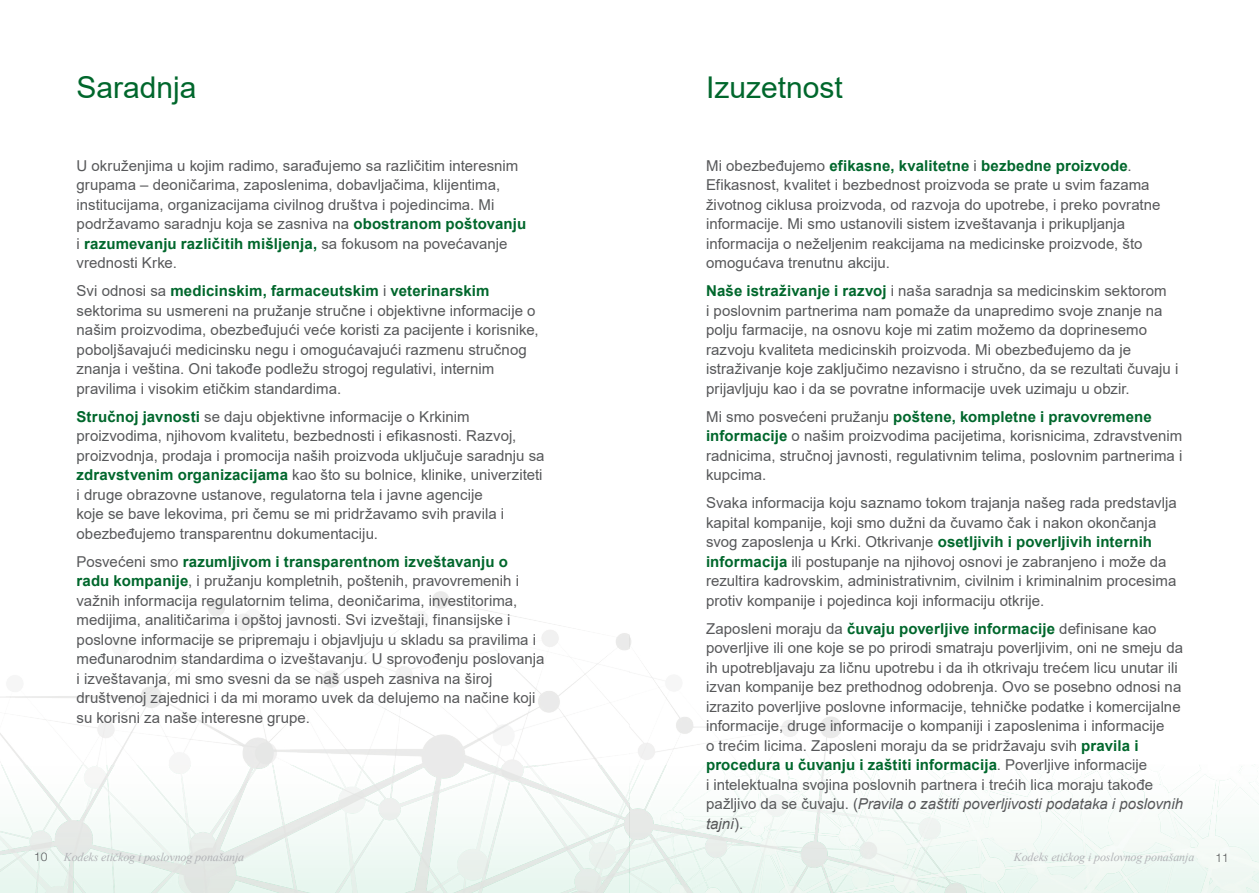
<style>
.page{position:relative;width:1259px;height:893px;background:#fff}
.page>*{position:absolute;margin:0;border:0;box-sizing:border-box;transform-origin:0 0}
.tekoci_TXT{font:30px "Arial";color:#00672c}
.tekoci_TXT-2{font:15px/19.5px "Arial";color:#57585a}
.t1{font:italic 12px "Times New Roman";letter-spacing:-.01em;color:#b2b3b7}
.t2{font:300 12px "Helvetica Neue LT Pro";color:#57585a}
.s1{font-weight:700;color:#00672c}
.s2{font-style:italic}
</style>
<div class="page">
<img style="left:0;top:591px;width:1259px;height:302px">
<p class="tekoci_TXT" style="left:77px;top:67px;width:122px">Saradnja</p>
<p class="tekoci_TXT-2" style="left:77px;top:156px;width:451px">U okruženjima u kojim radimo, sarađujemo sa različitim interesnim grupama – deoničarima, zaposlenima, dobavljačima, klijentima, institucijama, organizacijama civilnog društva i pojedincima. Mi podržavamo saradnju koja se zasniva na <span class="s1">obostranom poštovanju </span>i <span class="s1">razumevanju različitih mišljenja,</span> sa fokusom na povećavanje vrednosti Krke.</p>
<p class="tekoci_TXT-2" style="left:77px;top:281px;width:464px">Svi odnosi sa <span class="s1">medicinskim, farmaceutskim</span> i <span class="s1">veterinarskim </span>sektorima su usmereni na pružanje stručne i objektivne informacije o našim proizvodima, obezbeđujući veće koristi za pacijente i korisnike, poboljšavajući medicinsku negu i omogućavajući razmenu stručnog znanja i veština. Oni takođe podležu strogoj regulativi, internim pravilima i visokim etičkim standardima.</p>
<p class="tekoci_TXT-2" style="left:77px;top:407px;width:469px"><span class="s1">Stručnoj javnosti</span> se daju objektivne informacije o Krkinim proizvodima, njihovom kvalitetu, bezbednosti i efikasnosti. Razvoj, proizvodnja, prodaja i promocija naših proizvoda uključuje saradnju sa <span class="s1">zdravstvenim organizacijama</span> kao što su bolnice, klinike, univerziteti i druge obrazovne ustanove, regulatorna tela i javne agencije<br>koje se bave lekovima, pri čemu se mi pridržavamo svih pravila i obezbeđujemo transparentnu dokumentaciju.</p>
<p class="tekoci_TXT-2" style="left:77px;top:552px;width:469px">Posvećeni smo <span class="s1">razumljivom i transparentnom izveštavanju o radu kompanije</span>, i pružanju kompletnih, poštenih, pravovremenih i važnih informacija regulatornim telima, deoničarima, investitorima, medijima, analitičarima i opštoj javnosti. Svi izveštaji, finansijske i poslovne informacije se pripremaju i objavljuju u skladu sa pravilima i međunarodnim standardima o izveštavanju. U sprovođenju poslovanja i izveštavanja, mi smo svesni da se naš uspeh zasniva na široj društvenoj zajednici i da mi moramo uvek da delujemo na načine koji su korisni za naše interesne grupe.</p>
<p class="tekoci_TXT" style="left:706px;top:67px;width:138px">Izuzetnost</p>
<p class="tekoci_TXT-2" style="left:706px;top:156px;width:456px">Mi obezbeđujemo <span class="s1">efikasne, kvalitetne</span> i <span class="s1">bezbedne proizvode</span>.<br>Efikasnost, kvalitet i bezbednost proizvoda se prate u svim fazama životnog ciklusa proizvoda, od razvoja do upotrebe, i preko povratne informacije. Mi smo ustanovili sistem izveštavanja i prikupljanja informacija o neželjenim reakcijama na medicinske proizvode, što omogućava trenutnu akciju.</p>
<p class="tekoci_TXT-2" style="left:706px;top:281px;width:474px"><span class="s1">Naše istraživanje i razvoj</span> i naša saradnja sa medicinskim sektorom<br>i poslovnim partnerima nam pomaže da unapredimo svoje znanje na polju farmacije, na osnovu koje mi zatim možemo da doprinesemo razvoju kvaliteta medicinskih proizvoda. Mi obezbeđujemo da je istraživanje koje zaključimo nezavisno i stručno, da se rezultati čuvaju i prijavljuju kao i da se povratne informacije uvek uzimaju u obzir.</p>
<p class="tekoci_TXT-2" style="left:706px;top:407px;width:478px">Mi smo posvećeni pružanju <span class="s1">poštene, kompletne i pravovremene informacije</span> o našim proizvodima pacijetima, korisnicima, zdravstvenim radnicima, stručnoj javnosti, regulativnim telima, poslovnim partnerima i kupcima.</p>
<p class="tekoci_TXT-2" style="left:706px;top:493px;width:472px">Svaka informacija koju saznamo tokom trajanja našeg rada predstavlja kapital kompanije, koji smo dužni da čuvamo čak i nakon okončanja svog zaposlenja u Krki. Otkrivanje <span class="s1">osetljivih i poverljivih internih informacija</span> ili postupanje na njihovoj osnovi je zabranjeno i može da rezultira kadrovskim, administrativnim, civilnim i kriminalnim procesima protiv kompanije i pojedinca koji informaciju otkrije.</p>
<p class="tekoci_TXT-2" style="left:706px;top:619px;width:478px">Zaposleni moraju da <span class="s1">čuvaju poverljive informacije</span> definisane kao poverljive ili one koje se po prirodi smatraju poverljivim, oni ne smeju da ih upotrebljavaju za ličnu upotrebu i da ih otkrivaju trećem licu unutar ili izvan kompanije bez prethodnog odobrenja. Ovo se posebno odnosi na izrazito poverljive poslovne informacije, tehničke podatke i komercijalne informacije, druge informacije o kompaniji i zaposlenima i informacije<br>o trećim licima. Zaposleni moraju da se pridržavaju svih <span class="s1">pravila i procedura u čuvanju i zaštiti informacija</span>. Poverljive informacije<br>i intelektualna svojina poslovnih partnera i trećih lica moraju takođe pažljivo da se čuvaju. (<span class="s2">Pravila o zaštiti poverljivosti podataka i poslovnih tajni</span>).</p>
<p class="t2" style="left:34px;top:849px;width:15px">10</p>
<p class="t1" style="left:64px;top:849px;width:182px">Kodeks etičkog i poslovnog ponašanja</p>
<p class="t1" style="left:1014px;top:849px;width:182px">Kodeks etičkog i poslovnog ponašanja</p>
<p class="t2" style="left:1215px;top:850px;width:15px">11</p>
</div>
